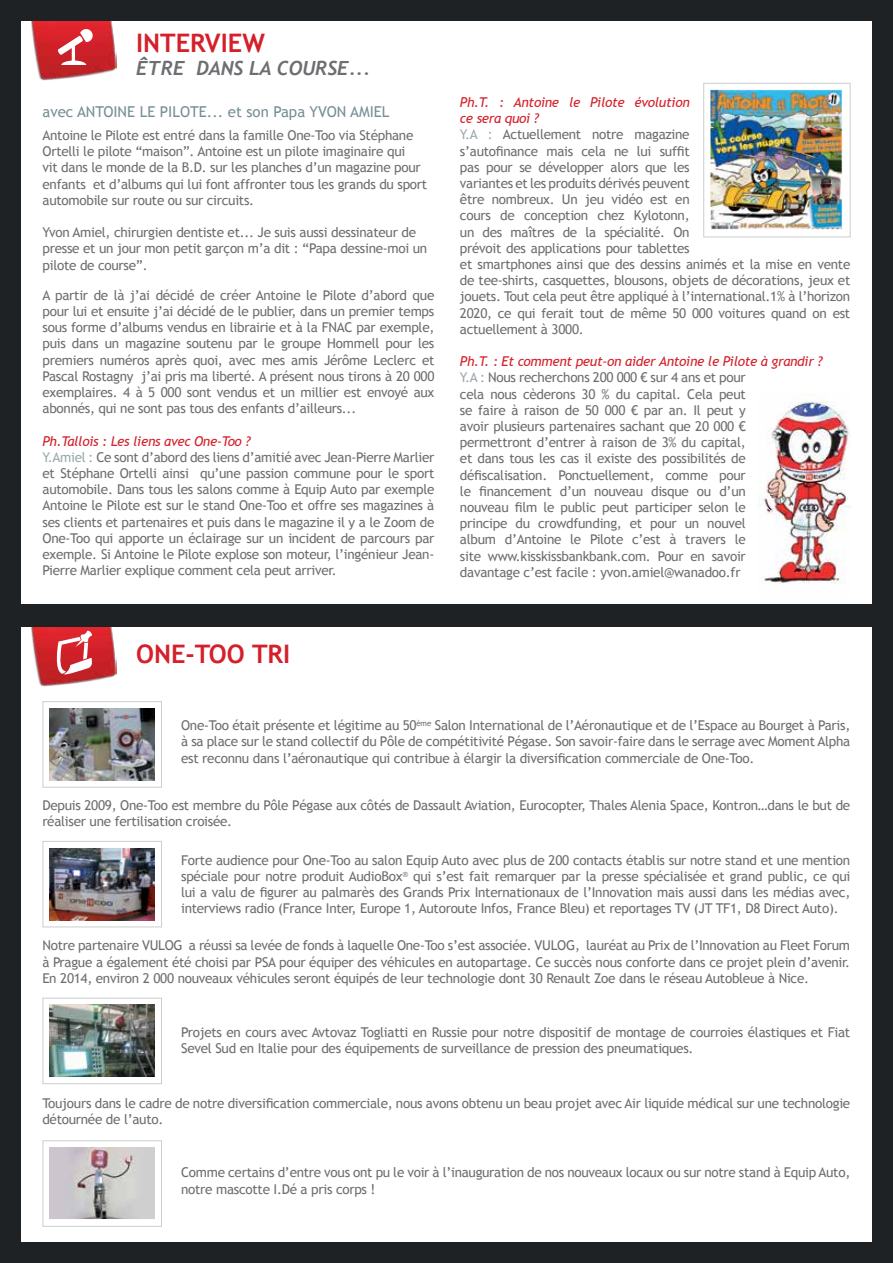
<style>
.page{position:relative;width:893px;height:1263px;background:#1f2225}
.page>*{position:absolute;margin:0;border:0;box-sizing:border-box;transform-origin:0 0}
.t1{font:700 25.5px "Trebuchet MS";color:#d51f2a}
.t2{font:italic 700 19.5px "Trebuchet";color:#6d6e71}
.t3{font:15px "Trebuchet MS";color:#768f95}
.t4{font:13.5px/16.2px "Trebuchet MS";letter-spacing:-.02em;color:#6d6e71}
.s1{font-style:italic;color:#d51f2a}
.s2{color:#99a9ae}
</style>
<div class="page">
<div style="left:21px;top:21px;width:851px;height:583px;background:#fff"></div>
<div style="left:21px;top:628px;width:851px;height:614px;background:#fff"></div>
<img style="left:32px;top:21px;width:84px;height:60px">
<svg style="left:58px;top:28px;width:36px;height:27px"></svg>
<hr style="left:72px;top:43px;width:3px;height:21px;background:#fff">
<svg style="left:61px;top:61px;width:25px;height:3px"></svg>
<img style="left:703px;top:83px;width:148px;height:155px">
<img style="left:32px;top:628px;width:84px;height:59px">
<svg style="left:54px;top:631px;width:40px;height:44px"></svg>
<svg style="left:42px;top:701px;width:120px;height:87px"></svg>
<div style="left:43px;top:701px;width:119px;height:86px;border:1px solid #cbcece"></div>
<img style="left:50px;top:708px;width:105px;height:72px">
<svg style="left:42px;top:841px;width:120px;height:87px"></svg>
<div style="left:43px;top:841px;width:119px;height:86px;border:1px solid #cbcece"></div>
<img style="left:50px;top:848px;width:105px;height:72px">
<svg style="left:42px;top:997px;width:120px;height:88px"></svg>
<div style="left:43px;top:998px;width:119px;height:86px;border:1px solid #cbcece"></div>
<img style="left:50px;top:1005px;width:105px;height:72px">
<div style="left:43px;top:1140px;width:119px;height:86px;border:1px solid #cbcece"></div>
<img style="left:50px;top:1147px;width:104px;height:72px">
<div style="left:703px;top:83px;width:147px;height:154px;border:1px solid #cbcece"></div>
<img style="left:759px;top:393px;width:91px;height:191px">
<h1 class="t1" style="left:136px;top:27px;width:130px">INTERVIEW</h1>
<h2 class="t2" style="left:136px;top:56px;width:236px">ÊTRE DANS LA COURSE...</h2>
<p class="t3" style="left:43px;top:103px;width:348px">avec ANTOINE LE PILOTE... et son Papa YVON AMIEL</p>
<p class="t4" style="left:43px;top:127px;width:386px">Antoine le Pilote est entré dans la famille One-Too via Stéphane Ortelli le pilote “maison”. Antoine est un pilote imaginaire qui<br>vit dans le monde de la B.D. sur les planches d’un magazine pour enfants et d’albums qui lui font affronter tous les grands du sport automobile sur route ou sur circuits.</p>
<p class="t4" style="left:43px;top:224px;width:386px">Yvon Amiel, chirurgien dentiste et... Je suis aussi dessinateur de presse et un jour mon petit garçon m’a dit : “Papa dessine-moi un pilote de course”.</p>
<p class="t4" style="left:43px;top:287px;width:393px;text-align:justify">A partir de là j’ai décidé de créer Antoine le Pilote d’abord que pour lui et ensuite j’ai décidé de le publier, dans un premier temps sous forme d’albums vendus en librairie et à la FNAC par exemple, puis dans un magazine soutenu par le groupe Hommell pour les premiers numéros après quoi, avec mes amis Jérôme Leclerc et Pascal Rostagny j’ai pris ma liberté. A présent nous tirons à 20 000 exemplaires. 4 à 5 000 sont vendus et un millier est envoyé aux abonnés, qui ne sont pas tous des enfants d’ailleurs...</p>
<p class="t4" style="left:43px;top:433px;width:393px"><span class="s1">Ph.Tallois : Les liens avec One-Too ?<br></span><span class="s2">Y.Amiel :</span> Ce sont d’abord des liens d’amitié avec Jean-Pierre Marlier et Stéphane Ortelli ainsi qu’une passion commune pour le sport automobile. Dans tous les salons comme à Equip Auto par exemple Antoine le Pilote est sur le stand One-Too et offre ses magazines à ses clients et partenaires et puis dans le magazine il y a le Zoom de One-Too qui apporte un éclairage sur un incident de parcours par exemple. Si Antoine le Pilote explose son moteur, l’ingénieur Jean-Pierre Marlier explique comment cela peut arriver.</p>
<p class="t4" style="left:460px;top:94px;width:392px"><span class="s1">Ph.T. : Antoine le Pilote évolution<br>ce sera quoi ?<br></span><span class="s2">Y.A :</span> Actuellement notre magazine<br>s’autofinance mais cela ne lui suffit<br>pas pour se développer alors que les<br>variantes et les produits dérivés peuvent<br>être nombreux. Un jeu vidéo est en<br>cours de conception chez Kylotonn,<br>un des maîtres de la spécialité. On<br>prévoit des applications pour tablettes<br>et smartphones ainsi que des dessins animés et la mise en vente de tee-shirts, casquettes, blousons, objets de décorations, jeux et jouets. Tout cela peut être appliqué à l’international.1% à l’horizon 2020, ce qui ferait tout de même 50 000 voitures quand on est actuellement à 3000.</p>
<p class="t4" style="left:460px;top:354px;width:364px"><span class="s1">Ph.T. : Et comment peut-on aider Antoine le Pilote à grandir ?<br></span><span class="s2">Y.A :</span> Nous recherchons 200 000 € sur 4 ans et pour<br>cela nous cèderons 30 % du capital. Cela peut<br>se faire à raison de 50 000 € par an. Il peut y<br>avoir plusieurs partenaires sachant que 20 000 €<br>permettront d’entrer à raison de 3% du capital,<br>et dans tous les cas il existe des possibilités de défiscalisation. Ponctuellement, comme pour<br>le financement d’un nouveau disque ou d’un<br>nouveau film le public peut participer selon le<br>principe du crowdfunding, et pour un nouvel<br>album d’Antoine le Pilote c’est à travers le<br>site www.kisskissbankbank.com. Pour en savoir<br>davantage c’est facile : yvon.amiel@wanadoo.fr</p>
<h1 class="t1" style="left:136px;top:638px;width:156px">ONE-TOO TRI</h1>
<p class="t4" style="left:181px;top:717px;width:671px;text-align:justify">One-Too était présente et légitime au 50<sup>ème</sup> Salon International de l’Aéronautique et de l’Espace au Bourget à Paris, à sa place sur le stand collectif du Pôle de compétitivité Pégase. Son savoir-faire dans le serrage avec Moment Alpha est reconnu dans l’aéronautique qui contribue à élargir la diversification commerciale de One-Too.</p>
<p class="t4" style="left:42px;top:797px;width:809px">Depuis 2009, One-Too est membre du Pôle Pégase aux côtés de Dassault Aviation, Eurocopter, Thales Alenia Space, Kontron…dans le but de réaliser une fertilisation croisée.</p>
<p class="t4" style="left:181px;top:852px;width:671px;text-align:justify">Forte audience pour One-Too au salon Equip Auto avec plus de 200 contacts établis sur notre stand et une mention spéciale pour notre produit AudioBox<sup>®</sup> qui s’est fait remarquer par la presse spécialisée et grand public, ce qui lui a valu de figurer au palmarès des Grands Prix Internationaux de l’Innovation mais aussi dans les médias avec, interviews radio (France Inter, Europe 1, Autoroute Infos, France Bleu) et reportages TV (JT TF1, D8 Direct Auto).</p>
<p class="t4" style="left:42px;top:938px;width:809px;text-align:justify">Notre partenaire VULOG a réussi sa levée de fonds à laquelle One-Too s’est associée. VULOG, lauréat au Prix de l’Innovation au Fleet Forum à Prague a également été choisi par PSA pour équiper des véhicules en autopartage. Ce succès nous conforte dans ce projet plein d’avenir.<br>En 2014, environ 2 000 nouveaux véhicules seront équipés de leur technologie dont 30 Renault Zoe dans le réseau Autobleue à Nice.</p>
<p class="t4" style="left:181px;top:1024px;width:671px">Projets en cours avec Avtovaz Togliatti en Russie pour notre dispositif de montage de courroies élastiques et Fiat<br>Sevel Sud en Italie pour des équipements de surveillance de pression des pneumatiques.</p>
<p class="t4" style="left:42px;top:1095px;width:809px">Toujours dans le cadre de notre diversification commerciale, nous avons obtenu un beau projet avec Air liquide médical sur une technologie détournée de l’auto.</p>
<p class="t4" style="left:181px;top:1165px;width:671px">Comme certains d’entre vous ont pu le voir à l’inauguration de nos nouveaux locaux ou sur notre stand à Equip Auto, notre mascotte I.Dé a pris corps !</p>
</div>
